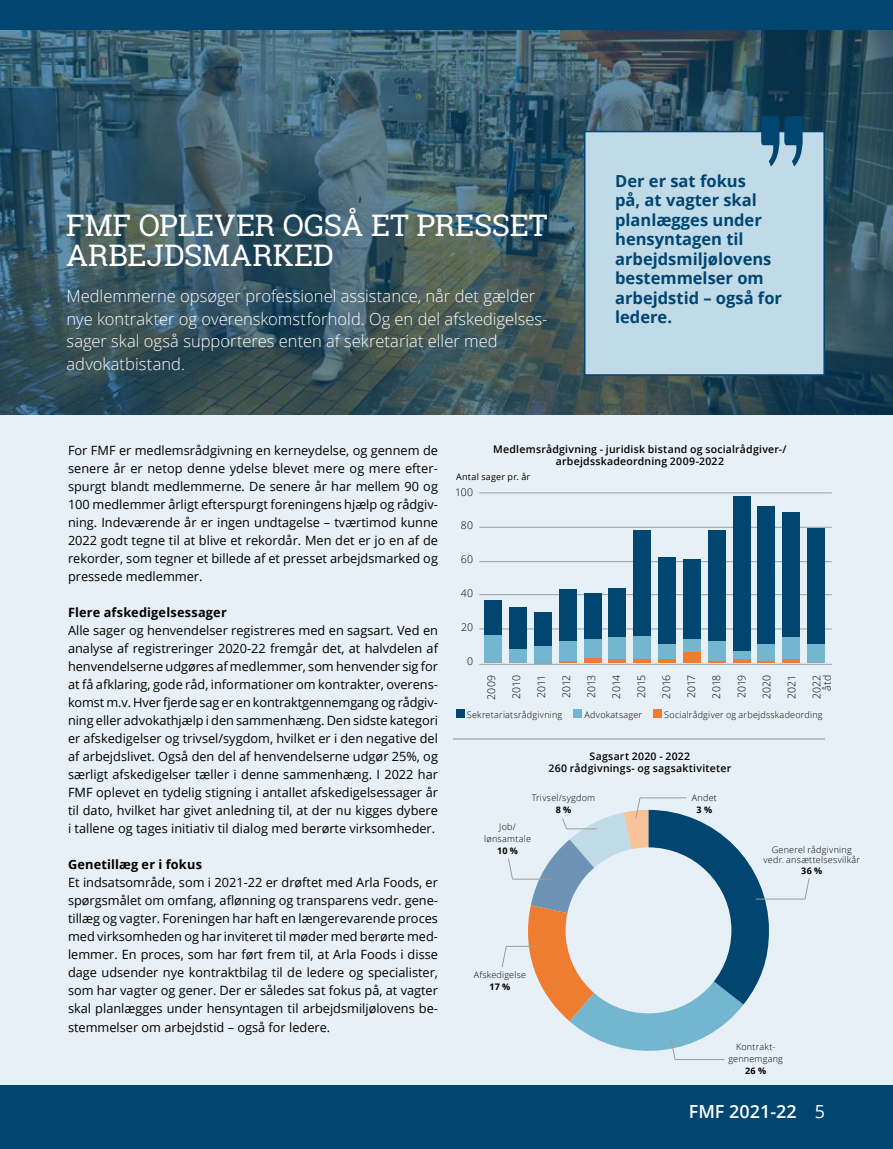
<style>
.page{position:relative;width:893px;height:1149px;background:#fff}
.page>*{position:absolute;margin:0;border:0;box-sizing:border-box;transform-origin:0 0}
.t1{font:30px/30px "Roboto Slab";letter-spacing:-.005em;color:#fff}
.t2{font:600 18px "Open Sans";color:#fff}
.t3{font:300 16.5px/22.5px "Open Sans";color:#fff}
.t4{font:700 16.5px/19.5px "Open Sans";color:#004671}
.t5{font:12.75px/18px "Open Sans";color:#000;text-align:justify}
.t6{font:700 12.75px "Open Sans";letter-spacing:.015em;color:#000}
.t7{font:600 10.5px/12px "Open Sans";letter-spacing:.02em;color:#000;text-align:center}
.t8{font:300 10.5px/10.5px "Open Sans";letter-spacing:.005em;color:#000;text-align:right}
.t9{font:300 9px/12px "Open Sans";letter-spacing:.025em;color:#000;text-align:center}
.t10{font:700 9px "Open Sans";letter-spacing:.025em;color:#000}
.t11{font:9px "Open Sans";letter-spacing:.025em;color:#000}
.s1{font-weight:400}
</style>
<div class="page">
<svg style="left:0;top:30px;width:893px;height:385px;background:#375764"></svg>
<div style="left:0;top:415px;width:893px;height:669px;background:#e7f0f6"></div>
<div style="left:0;top:1084px;width:893px;height:64px;background:#004671"></div>
<div style="left:0;top:0;width:893px;height:30px;background:#004671"></div>
<div style="left:584px;top:131px;width:241px;height:244px;background:#c1dae7;border:2px solid #004671"></div>
<svg style="left:761px;top:116px;width:42px;height:50px"></svg>
<hr style="left:479px;top:663px;width:353px;height:1px;background:#9d9d9c">
<hr style="left:479px;top:628px;width:353px;height:1px;background:#9d9d9c">
<hr style="left:479px;top:594px;width:353px;height:1px;background:#9d9d9c">
<hr style="left:479px;top:561px;width:353px;height:1px;background:#9d9d9c">
<hr style="left:479px;top:526px;width:353px;height:1px;background:#9d9d9c">
<hr style="left:479px;top:492px;width:353px;height:1px;background:#9d9d9c">
<div style="left:484px;top:600px;width:18px;height:35px;background:#004671"></div>
<div style="left:509px;top:606px;width:18px;height:43px;background:#004671"></div>
<div style="left:534px;top:611px;width:18px;height:35px;background:#004671"></div>
<div style="left:559px;top:589px;width:18px;height:51px;background:#004671"></div>
<div style="left:584px;top:593px;width:17px;height:46px;background:#004671"></div>
<div style="left:608px;top:588px;width:18px;height:49px;background:#004671"></div>
<div style="left:633px;top:530px;width:18px;height:105px;background:#004671"></div>
<div style="left:658px;top:557px;width:18px;height:87px;background:#004671"></div>
<div style="left:683px;top:559px;width:18px;height:80px;background:#004671"></div>
<div style="left:708px;top:530px;width:18px;height:110px;background:#004671"></div>
<div style="left:733px;top:496px;width:17px;height:155px;background:#004671"></div>
<div style="left:757px;top:506px;width:18px;height:138px;background:#004671"></div>
<div style="left:782px;top:511px;width:18px;height:126px;background:#004671"></div>
<div style="left:807px;top:528px;width:18px;height:116px;background:#004671"></div>
<div style="left:484px;top:635px;width:18px;height:28px;background:#74b5cf"></div>
<div style="left:509px;top:649px;width:18px;height:14px;background:#74b5cf"></div>
<div style="left:534px;top:646px;width:18px;height:17px;background:#74b5cf"></div>
<div style="left:559px;top:640px;width:18px;height:21px;background:#74b5cf"></div>
<div style="left:584px;top:639px;width:17px;height:18px;background:#74b5cf"></div>
<div style="left:608px;top:637px;width:18px;height:22px;background:#74b5cf"></div>
<div style="left:633px;top:635px;width:18px;height:24px;background:#74b5cf"></div>
<div style="left:658px;top:644px;width:18px;height:15px;background:#74b5cf"></div>
<div style="left:683px;top:639px;width:18px;height:13px;background:#74b5cf"></div>
<div style="left:708px;top:640px;width:18px;height:21px;background:#74b5cf"></div>
<div style="left:733px;top:651px;width:17px;height:8px;background:#74b5cf"></div>
<div style="left:757px;top:644px;width:18px;height:17px;background:#74b5cf"></div>
<div style="left:782px;top:637px;width:18px;height:22px;background:#74b5cf"></div>
<div style="left:807px;top:644px;width:18px;height:19px;background:#74b5cf"></div>
<svg style="left:559px;top:661px;width:18px;height:1px"></svg>
<hr style="left:584px;top:658px;width:17px;height:4px;background:#ee7d32">
<hr style="left:608px;top:659px;width:18px;height:3px;background:#ee7d32">
<hr style="left:633px;top:659px;width:18px;height:3px;background:#ee7d32">
<hr style="left:658px;top:659px;width:18px;height:3px;background:#ee7d32">
<div style="left:683px;top:652px;width:18px;height:11px;background:#ee7d32"></div>
<svg style="left:708px;top:661px;width:18px;height:1px"></svg>
<hr style="left:733px;top:659px;width:17px;height:3px;background:#ee7d32">
<svg style="left:757px;top:661px;width:18px;height:1px"></svg>
<hr style="left:782px;top:659px;width:18px;height:3px;background:#ee7d32">
<div style="left:456px;top:709px;width:9px;height:8px;background:#004671"></div>
<div style="left:574px;top:709px;width:8px;height:8px;background:#74b5cf"></div>
<div style="left:653px;top:709px;width:9px;height:8px;background:#ee7d32"></div>
<hr style="left:756px;top:898px;width:49px;height:1px;background:#9d9d9c">
<svg style="left:804px;top:878px;width:6px;height:21px"></svg>
<hr style="left:506px;top:945px;width:30px;height:1px;background:#9d9d9c">
<svg style="left:501px;top:945px;width:6px;height:22px"></svg>
<hr style="left:512px;top:878px;width:40px;height:1px;background:#9d9d9c">
<svg style="left:508px;top:858px;width:5px;height:21px"></svg>
<svg style="left:521px;top:797px;width:248px;height:263px"></svg>
<hr style="left:453px;top:738px;width:372px;height:1px;background:#6f93b5">
<h1 class="t1" style="left:66px;top:209px;width:483px">FMF OPLEVER OGSÅ ET PRESSET<br>ARBEJDSMARKED</h1>
<p class="t3" style="left:66px;top:285px;width:481px">Medlemmerne opsøger professionel assistance, når det gælder nye kontrakter og overenskomstforhold. Og en del afskedigelses&shy;sager skal også supporteres enten af sekretariat eller med advokatbistand.</p>
<p class="t4" style="left:615px;top:170px;width:168px">Der er sat fokus<br>på, at vagter skal planlægges under hensyntagen til arbejdsmiljølovens bestemmelser om arbejdstid – også for ledere.</p>
<p class="t5" style="left:68px;top:441px;width:371px">For FMF er medlemsrådgivning en kerneydelse, og gennem de senere år er netop denne ydelse blevet mere og mere efter&shy;spurgt blandt medlemmerne. De senere år har mellem 90 og 100 medlemmer årligt efterspurgt foreningens hjælp og rådgiv&shy;ning. Indeværende år er ingen undtagelse – tværtimod kunne 2022 godt tegne til at blive et rekordår. Men det er jo en af de rekorder, som tegner et billede af et presset arbejdsmarked og pressede medlemmer.</p>
<p class="t6" style="left:68px;top:603px;width:160px">Flere afskedigelsessager</p>
<p class="t5" style="left:68px;top:621px;width:372px">Alle sager og henvendelser registreres med en sagsart. Ved en analyse af registreringer 2020-22 fremgår det, at halvdelen af henvendelserne udgøres af medlemmer, som henvender sig for at få afklaring, gode råd, informationer om kontrakter, overens&shy;komst m.v. Hver fjerde sag er en kontraktgennemgang og rådgiv&shy;ning eller advokathjælp i den sammenhæng. Den sidste kategori er afskedigelser og trivsel/sygdom, hvilket er i den negative del af arbejdslivet. Også den del af henvendelserne udgør 25%, og særligt afskedigelser tæller i denne sammenhæng. I 2022 har FMF oplevet en tydelig stigning i antallet afskedigelsessager år til dato, hvilket har givet anledning til, at der nu kigges dybere i tallene og tages initiativ til dialog med berørte virksomheder.</p>
<p class="t6" style="left:68px;top:855px;width:135px">Genetillæg er i fokus</p>
<p class="t5" style="left:68px;top:873px;width:372px">Et indsatsområde, som i 2021-22 er drøftet med Arla Foods, er spørgsmålet om omfang, aflønning og transparens vedr. gene&shy;tillæg og vagter. Foreningen har haft en længerevarende proces med virksomheden og har inviteret til møder med berørte med&shy;lemmer. En proces, som har ført frem til, at Arla Foods i disse dage udsender nye kontraktbilag til de ledere og specialister, som har vagter og gener. Der er således sat fokus på, at vagter skal planlægges under hensyntagen til arbejdsmiljølovens be&shy;stemmelser om arbejdstid – også for ledere.</p>
<p class="t7" style="left:493px;top:443px;width:295px">Medlemsrådgivning - juridisk bistand og socialrådgiver-/ arbejdsskadeordning 2009-2022</p>
<p class="t11" style="left:456px;top:470px;width:76px">Antal sager pr. år</p>
<p class="t8" style="left:455px;top:486px;width:20px">100</p>
<p class="t8" style="left:461px;top:520px;width:14px">80</p>
<p class="t8" style="left:461px;top:553px;width:14px">60</p>
<p class="t8" style="left:461px;top:587px;width:14px">40</p>
<p class="t8" style="left:461px;top:621px;width:14px">20</p>
<p class="t8" style="left:467px;top:655px;width:7px">0</p>
<p class="t8" style="left:486px;top:699px;width:26px;rotate:-90deg">2009</p>
<p class="t8" style="left:511px;top:698px;width:25px;rotate:-90deg">2010</p>
<p class="t8" style="left:536px;top:698px;width:25px;rotate:-90deg">2011</p>
<p class="t8" style="left:561px;top:698px;width:25px;rotate:-90deg">2012</p>
<p class="t8" style="left:586px;top:698px;width:25px;rotate:-90deg">2013</p>
<p class="t8" style="left:611px;top:698px;width:25px;rotate:-90deg">2014</p>
<p class="t8" style="left:636px;top:698px;width:25px;rotate:-90deg">2015</p>
<p class="t8" style="left:661px;top:698px;width:25px;rotate:-90deg">2016</p>
<p class="t8" style="left:686px;top:698px;width:25px;rotate:-90deg">2017</p>
<p class="t8" style="left:711px;top:698px;width:25px;rotate:-90deg">2018</p>
<p class="t8" style="left:736px;top:698px;width:25px;rotate:-90deg">2019</p>
<p class="t8" style="left:761px;top:698px;width:26px;rotate:-90deg">2020</p>
<p class="t8" style="left:786px;top:698px;width:25px;rotate:-90deg">2021</p>
<p class="t8" style="left:811px;top:699px;width:26px;rotate:-90deg">2022 åtd</p>
<p class="t9" style="left:467px;top:708px;width:97px">Sekretariatsrådgivning</p>
<p class="t9" style="left:584px;top:708px;width:59px">Advokatsager</p>
<p class="t9" style="left:664px;top:708px;width:160px">Socialrådgiver og arbejdsskadeording</p>
<p class="t7" style="left:549px;top:750px;width:184px">Sagsart 2020 - 2022<br>260 rådgivnings- og sagsaktiviteter</p>
<p class="t9" style="left:692px;top:791px;width:27px">Andet</p>
<p class="t10" style="left:696px;top:803px;width:17px">3 %</p>
<p class="t9" style="left:532px;top:791px;width:65px">Trivsel/sygdom</p>
<p class="t10" style="left:556px;top:803px;width:17px">8 %</p>
<p class="t9" style="left:484px;top:820px;width:48px">Job/ lønsamtale</p>
<p class="t10" style="left:497px;top:844px;width:22px">10 %</p>
<p class="t9" style="left:764px;top:843px;width:98px;line-height:10.5px">Generel rådgivning vedr. ansættelsesvilkår</p>
<p class="t10" style="left:801px;top:864px;width:23px">36 %</p>
<p class="t9" style="left:474px;top:967px;width:54px">Afskedigelse</p>
<p class="t10" style="left:490px;top:979px;width:22px">17 %</p>
<p class="t9" style="left:728px;top:1039px;width:56px">Kontrakt&shy;gennemgang</p>
<p class="t10" style="left:745px;top:1063px;width:23px">26 %</p>
<h2 class="t2" style="left:689px;top:1099px;width:138px">FMF 2021-22 <span class="s1">5</span></h2>
</div>
